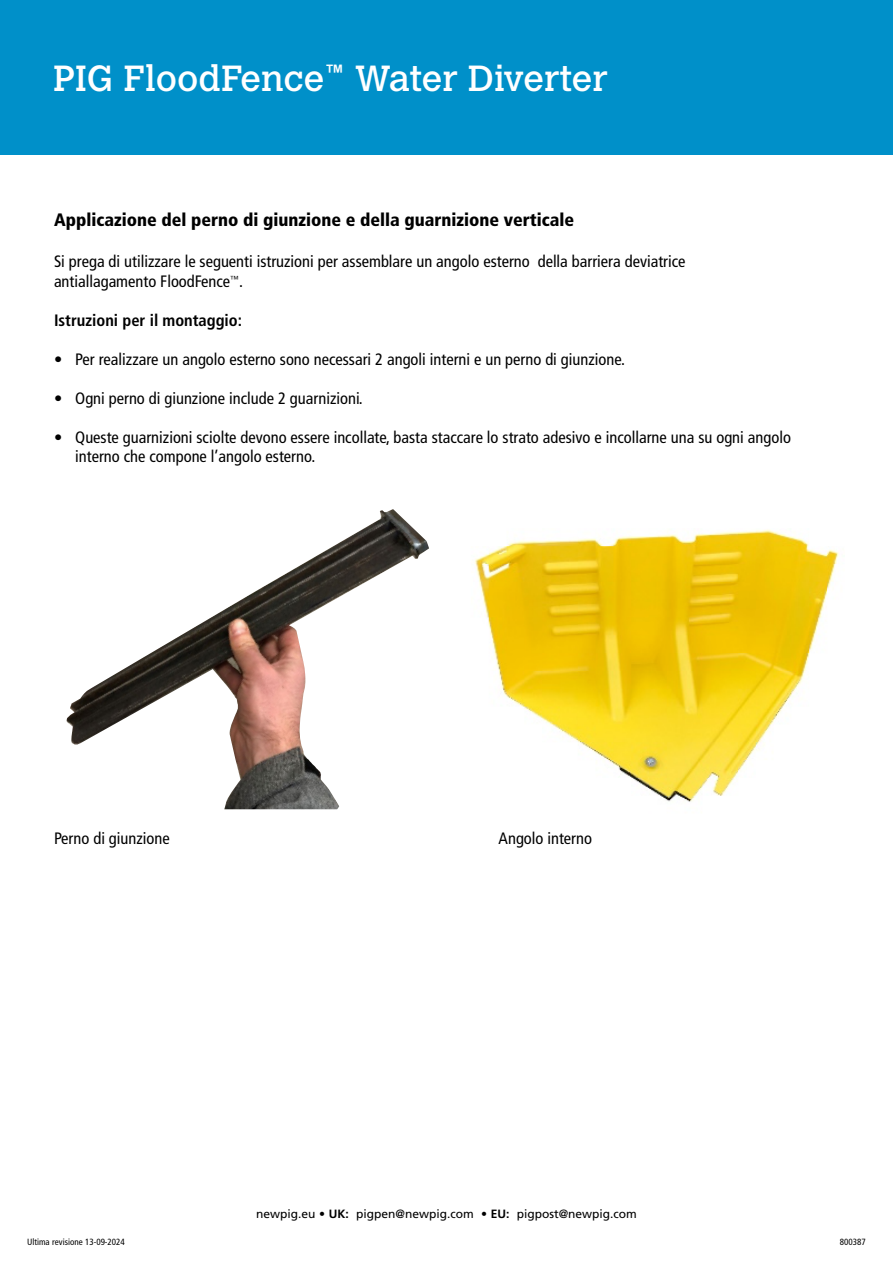
<style>
.page{position:relative;width:893px;height:1263px;background:#fff}
.page>*{position:absolute;margin:0;border:0;box-sizing:border-box;transform-origin:0 0}
.t1{font:36px "Calvert MT Pro";color:#fff}
.t2{font:900 condensed 18px "Frutiger LT Pro";color:#000}
.t3{font:condensed 16.5px/19.5px "Frutiger LT Pro";color:#000}
.t4{font:700 condensed 16.5px "Frutiger LT Pro";color:#000}
.t5{font:12px "Frutiger LT Pro";color:#000}
.t6{font:condensed 9px "Frutiger LT Pro";color:#000}
.s1{font-weight:700}
</style>
<div class="page">
<img style="left:67px;top:509px;width:362px;height:300px">
<img style="left:474px;top:529px;width:365px;height:273px">
<div style="left:0;top:0;width:893px;height:154px;background:#0090c9"></div>
<h1 class="t1" style="left:53px;top:57px;width:556px">PIG FloodFence<sup>™</sup> Water Diverter</h1>
<p class="t2" style="left:54px;top:209px;width:522px">Applicazione del perno di giunzione e della guarnizione verticale</p>
<p class="t3" style="left:54px;top:252px;width:633px">Si prega di utilizzare le seguenti istruzioni per assemblare un angolo esterno della barriera deviatrice antiallagamento FloodFence<sup>™</sup>.</p>
<p class="t4" style="left:54px;top:310px;width:190px">Istruzioni per il montaggio:</p>
<p class="t3" style="left:54px;top:349px;width:573px">• Per realizzare un angolo esterno sono necessari 2 angoli interni e un perno di giunzione.</p>
<p class="t3" style="left:54px;top:388px;width:310px">• Ogni perno di giunzione include 2 guarnizioni.</p>
<p class="t3" style="left:75px;top:427px;width:717px;text-indent:-21px">• Queste guarnizioni sciolte devono essere incollate, basta staccare lo strato adesivo e incollarne una su ogni angolo interno che compone l’angolo esterno.</p>
<p class="t3" style="left:54px;top:829px;width:117px">Perno di giunzione</p>
<p class="t3" style="left:499px;top:829px;width:95px">Angolo interno</p>
<p class="t5" style="left:256px;top:1207px;width:382px">newpig.eu <span class="s1">• UK:</span> pigpen@newpig.com <span class="s1">• EU:</span> pigpost@newpig.com</p>
<p class="t6" style="left:27px;top:1236px;width:99px">Ultima revisione 13-09-2024</p>
<p class="t6" style="left:840px;top:1236px;width:27px">800387</p>
</div>
